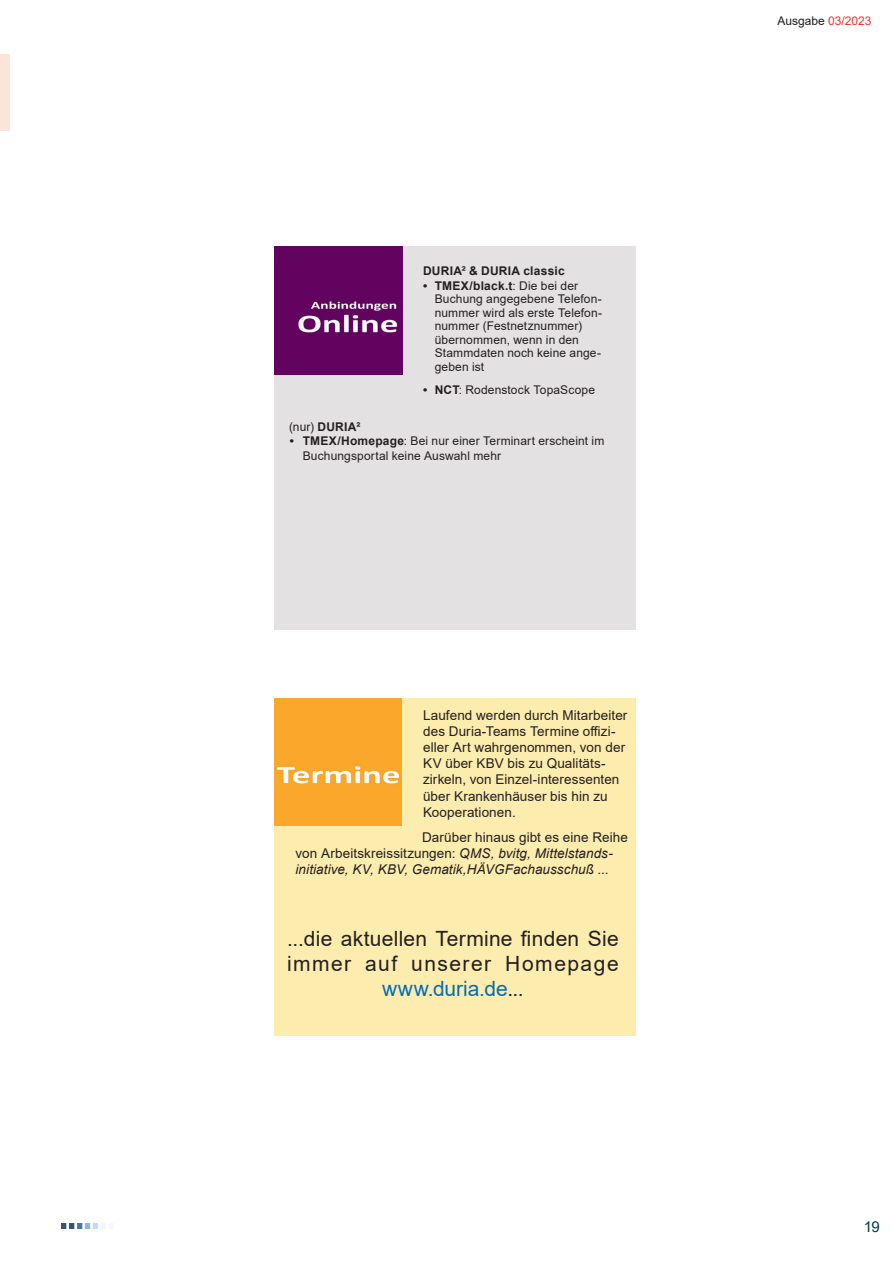
<style>
.page{position:relative;width:893px;height:1263px;background:#fff}
.page>*{position:absolute;margin:0;border:0;box-sizing:border-box;transform-origin:0 0}
.Termine_fließ{font:21px/25.2px "Arial";letter-spacing:.015em;color:#231f20;text-align:center}
.t1{font:15px "Arial";color:#003a47}
.Ueber_Termin{font:13.5px/16.2px "Arial";letter-spacing:.005em;color:#231f20}
.Ueber_Termin-2{font:italic 13.5px/16.2px "Arial";letter-spacing:.005em;color:#231f20}
.fließ_online{font:12px/13.5px "Arial";letter-spacing:.01em;color:#231f20}
.fließ_online-2{font:700 12px "Arial";letter-spacing:.015em;color:#231f20}
.s1{font-weight:700}
.s2{font-weight:400}
.s3{font-weight:700;font-style:italic}
.s4{font-style:normal}
.s5{color:#006fba}
.s6{color:#ee342d}
</style>
<div class="page">
<img style="left:62px;top:1224px;width:52px;height:5px">
<div style="left:0;top:54px;width:9px;height:77px;background:#fde4d9"></div>
<div style="left:274px;top:247px;width:362px;height:383px;background:#e4e1e3"></div>
<img style="left:274px;top:247px;width:128px;height:127px">
<div style="left:274px;top:698px;width:362px;height:337px;background:#fcecad"></div>
<div style="left:274px;top:698px;width:128px;height:128px;background:#faa72b"></div>
<p class="fließ_online-2" style="left:423px;top:263px;width:143px">DURIA² &amp; DURIA classic</p>
<p class="fließ_online" style="left:435px;top:279px;width:169px;text-indent:-12px"><span class="s1">• TMEX/black.t</span>: Die bei der<br>Buchung angegebene Telefon&shy;nummer wird als erste Telefon&shy;nummer (Festnetznummer) übernommen, wenn in den<br>Stammdaten noch keine ange&shy;geben ist</p>
<p class="fließ_online" style="left:423px;top:383px;width:174px"><span class="s1">• NCT</span>: Rodenstock TopaScope</p>
<p class="fließ_online-2" style="left:289px;top:418px;width:73px"><span class="s2">(nur)</span> DURIA²</p>
<p class="fließ_online" style="left:303px;top:434px;width:303px;line-height:14.4px;text-indent:-13px"><span class="s3">•</span> <span class="s1">TMEX/Homepage</span>: Bei nur einer Terminart erscheint im<br>Buchungsportal keine Auswahl mehr</p>
<p class="Ueber_Termin" style="left:423px;top:707px;width:206px">Laufend werden durch Mitarbeiter des Duria-Teams Termine offizi&shy;eller Art wahrgenommen, von der<br>KV über KBV bis zu Qualitäts&shy;zirkeln, von Einzel-interessenten über Krankenhäuser bis hin zu<br>Kooperationen.</p>
<p class="Ueber_Termin-2" style="left:296px;top:829px;width:334px;text-indent:126px"><span class="s4">Darüber hinaus gibt es eine Reihe von Arbeitskreissitzungen:</span> QMS, bvitg, Mittelstands&shy;initiative, KV, KBV, Gematik,HÄVGFachausschuß ...</p>
<p class="Termine_fließ" style="left:287px;top:926px;width:333px">...die aktuellen Termine finden Sie immer auf unserer Homepage <span class="s5">www.duria.de</span>...</p>
<p class="fließ_online" style="left:777px;top:14px;width:96px">Ausgabe <span class="s6">03/2023</span></p>
<p class="t1" style="left:864px;top:1216px;width:18px">19</p>
</div>
